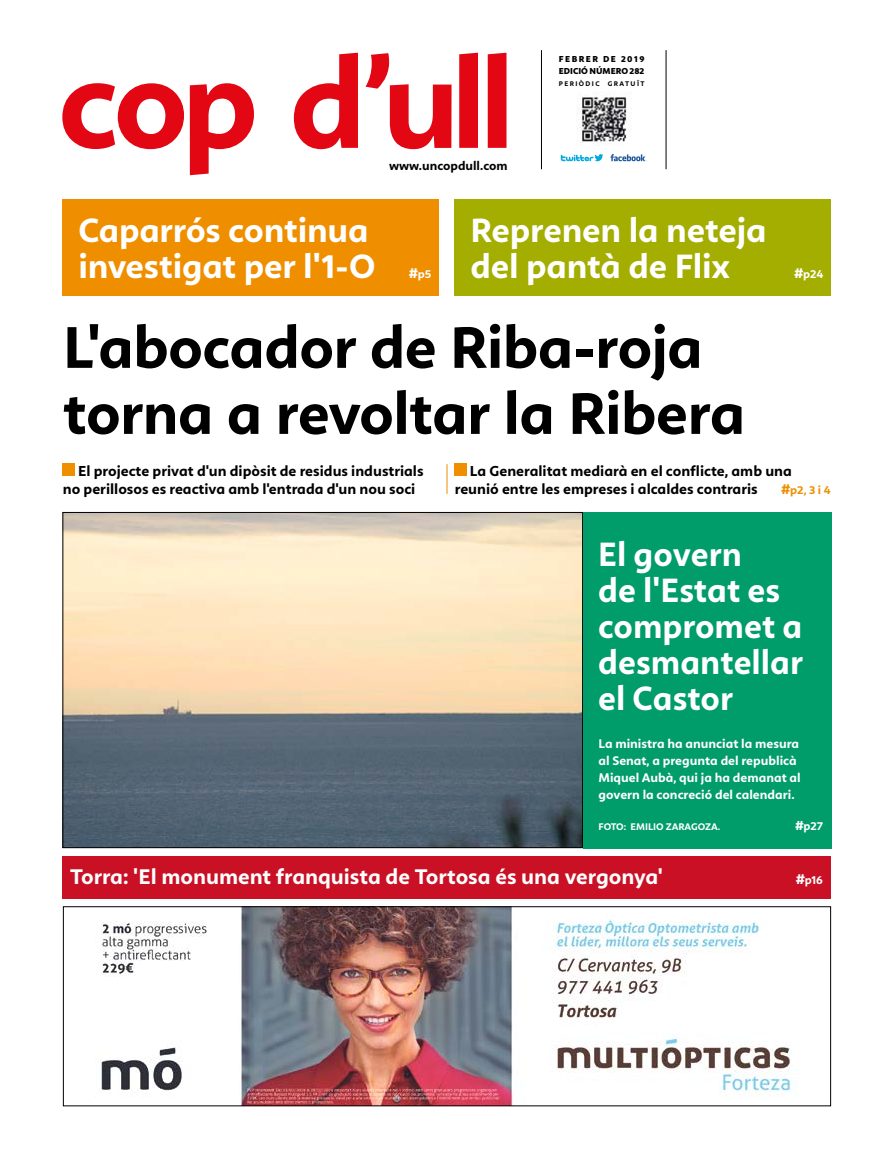
<style>
.page{position:relative;width:893px;height:1163px;background:#fff}
.page>*{position:absolute;margin:0;border:0;box-sizing:border-box;transform-origin:0 0}
.t1{font:700 61px/66px "Calima";letter-spacing:-.015em;color:#000}
.t2{font:700 35px/36px "Calima";letter-spacing:-.005em;color:#fff}
.t3{font:700 22px "Calima";letter-spacing:-.005em;color:#fff}
.t4{font:700 15px/18px "Calima";color:#000}
.t5{font:700 13px/17px "Calima";color:#fff}
.t6{font:700 12.8px "Calima";color:#000}
.t7{font:700 12px "Calima";letter-spacing:-.01em;color:#fff}
.t8{font:700 12px "Calima";color:#ef8f00}
.t9{font:700 10px "Calima";color:#fff}
.t10{font:800 9px/12px "Calima";color:#000}
.t11{font:700 7px "Calima";letter-spacing:.2em;color:#000}
.s1{font-size:15px}
.s2{font-size:14px}
</style>
<div class="page">
<svg style="left:62px;top:83px;width:122px;height:66px"></svg>
<svg style="left:190px;top:83px;width:64px;height:92px"></svg>
<svg style="left:294px;top:53px;width:64px;height:96px"></svg>
<svg style="left:365px;top:53px;width:87px;height:96px"></svg>
<svg style="left:459px;top:53px;width:19px;height:95px"></svg>
<div style="left:488px;top:53px;width:18px;height:95px;background:#e30613"></div>
<div style="left:62px;top:200px;width:377px;height:96px;background:#ef8f00"></div>
<div style="left:455px;top:200px;width:376px;height:96px;background:#a4ae00"></div>
<div style="left:63px;top:464px;width:12px;height:12px;background:#ef8f00"></div>
<div style="left:455px;top:464px;width:12px;height:12px;background:#ef8f00"></div>
<img style="left:64px;top:514px;width:517px;height:332px">
<div style="left:583px;top:512px;width:248px;height:336px;background:#009c69"></div>
<img style="left:95px;top:908px;width:700px;height:196px">
<div style="left:63px;top:906px;width:768px;height:200px;border:1px solid #000"></div>
<hr style="left:446px;top:464px;width:1px;height:30px;background:#ef8f00">
<div style="left:62px;top:856px;width:769px;height:42px;background:#c91025"></div>
<hr style="left:541px;top:50px;width:1px;height:119px;background:#000">
<hr style="left:665px;top:50px;width:1px;height:119px;background:#000">
<svg style="left:611px;top:154px;width:35px;height:7px"></svg>
<svg style="left:561px;top:154px;width:42px;height:7px"></svg>
<img style="left:577px;top:91px;width:54px;height:53px">
<p class="t6" style="left:389px;top:158px;width:120px">www.uncopdull.com</p>
<p class="t10" style="left:559px;top:53px;width:87px">FEBRER DE 2019<br>EDICIÓ NÚMERO 282</p>
<p class="t11" style="left:559px;top:79px;width:87px">PERIÒDIC GRATUÏT</p>
<h2 class="t2" style="left:78px;top:212px;width:299px">Caparrós continua investigat per l'1-O</h2>
<h2 class="t2" style="left:470px;top:212px;width:298px">Reprenen la neteja</h2>
<h2 class="t2" style="left:470px;top:248px;width:261px">del pantà de Flix</h2>
<p class="t7" style="left:409px;top:267px;width:24px"><span class="s1">#</span>p5</p>
<p class="t7" style="left:795px;top:267px;width:30px"><span class="s1">#</span>p24</p>
<h1 class="t1" style="left:63px;top:314px;width:684px">L'abocador de Riba-roja torna a revoltar la Ribera</h1>
<p class="t4" style="left:63px;top:462px;width:362px;text-indent:15px">El projecte privat d'un dipòsit de residus industrials no perillosos es reactiva amb l'entrada d'un nou soci</p>
<p class="t4" style="left:455px;top:462px;width:339px;text-indent:15px">La Generalitat mediarà en el conflicte, amb una reunió entre les empreses i alcaldes contraris</p>
<p class="t8" style="left:782px;top:483px;width:51px"><span class="s1">#</span>p2, 3 i 4</p>
<h2 class="t2" style="left:598px;top:536px;width:206px">El govern<br>de l'Estat es compromet a desmantellar el Castor</h2>
<p class="t5" style="left:598px;top:735px;width:204px">La ministra ha anunciat la mesura al Senat, a pregunta del republicà Miquel Aubà, qui ja ha demanat al govern la concreció del calendari.</p>
<p class="t9" style="left:598px;top:821px;width:123px">FOTO: EMILIO ZARAGOZA.</p>
<p class="t7" style="left:795px;top:819px;width:29px"><span class="s2">#</span>p27</p>
<h3 class="t3" style="left:70px;top:864px;width:594px">Torra: 'El monument franquista de Tortosa és una vergonya'</h3>
<p class="t7" style="left:796px;top:873px;width:28px"><span class="s1">#</span>p16</p>
</div>
